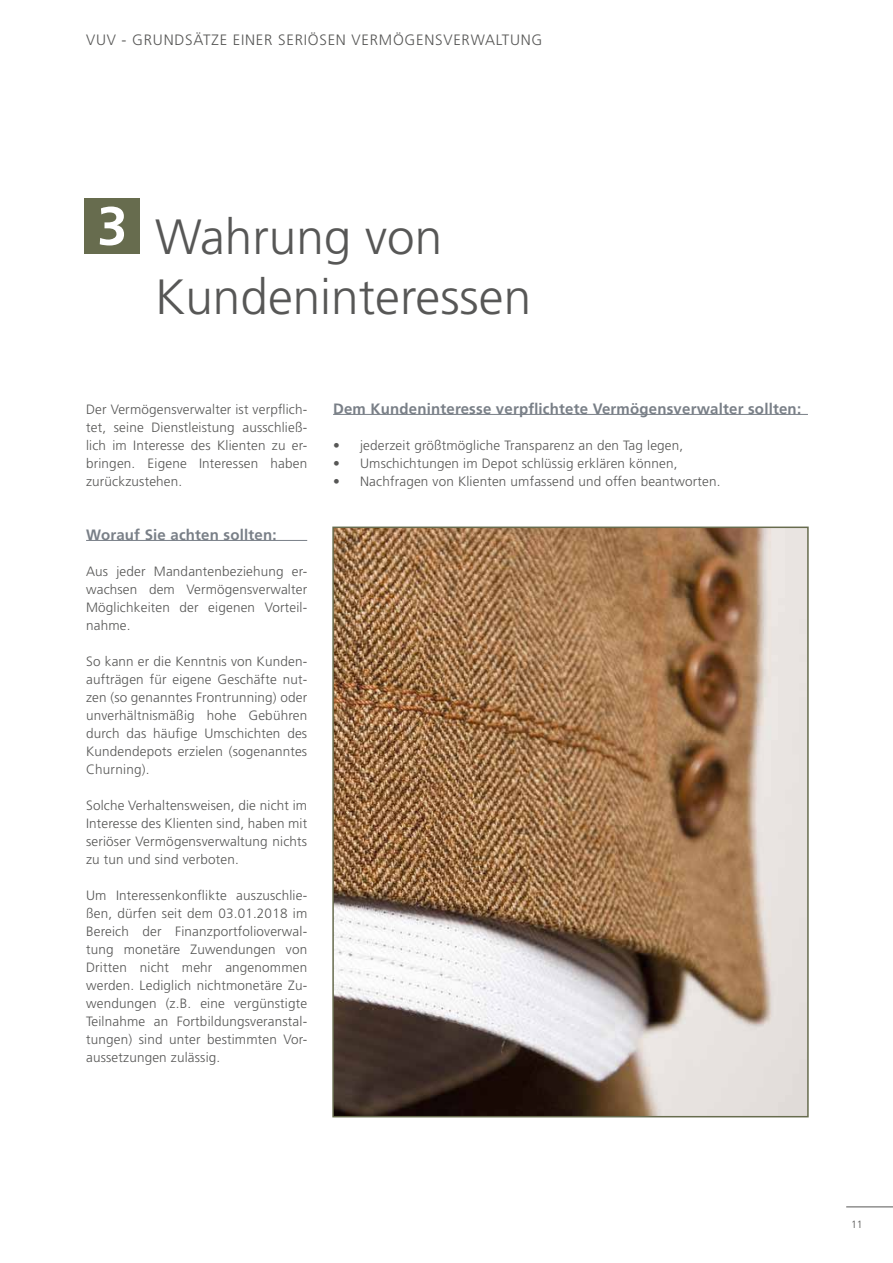
<style>
.page{position:relative;width:893px;height:1263px;background:#fff}
.page>*{position:absolute;margin:0;border:0;box-sizing:border-box;transform-origin:0 0}
.t1{font:700 54px "Frutiger LT Std";color:#fff}
.t2{font:300 49.5px/59.4px "Frutiger LT Std";color:#575756}
.t3{font:700 15px "Frutiger LT Std";letter-spacing:.015em;color:#797f87}
.t4{font:300 15px "Frutiger LT Std";letter-spacing:.05em;color:#575756}
.t5{font:300 13.5px/18px "Frutiger LT Std";letter-spacing:.015em;color:#575756;text-align:justify}
.t6{font:300 10.5px "Frutiger LT Std";color:#575756}
</style>
<div class="page">
<hr style="left:846px;top:1206px;width:47px;height:1px;background:#575756">
<hr style="left:86px;top:540px;width:221px;height:1px;background:#797f87">
<hr style="left:333px;top:414px;width:475px;height:1px;background:#797f87">
<img style="left:335px;top:529px;width:471px;height:585px">
<div style="left:332px;top:526px;width:477px;height:591px;border:2px solid #676c4e"></div>
<div style="left:84px;top:198px;width:56px;height:55px;background:#676c4e"></div>
<p class="t4" style="left:86px;top:32px;width:458px">VUV - GRUNDSÄTZE EINER SERIÖSEN VERMÖGENSVERWALTUNG</p>
<h1 class="t1" style="left:97px;top:194px;width:32px">3</h1>
<h2 class="t2" style="left:155px;top:208px;width:377px">Wahrung von<br>Kundeninteressen</h2>
<p class="t5" style="left:86px;top:401px;width:223px">Der Vermögensverwalter ist verpflich&shy;tet, seine Dienstleistung ausschließ&shy;lich im Interesse des Klienten zu er&shy;bringen. Eigene Interessen haben zurückzustehen.</p>
<p class="t3" style="left:86px;top:526px;width:192px">Worauf Sie achten sollten:</p>
<p class="t5" style="left:86px;top:563px;width:223px">Aus jeder Mandantenbeziehung er&shy;wachsen dem Vermögensverwalter Möglichkeiten der eigenen Vorteil&shy;nahme.</p>
<p class="t5" style="left:86px;top:653px;width:223px">So kann er die Kenntnis von Kunden&shy;aufträgen für eigene Geschäfte nut&shy;zen (so genanntes Frontrunning) oder unverhältnismäßig hohe Gebühren durch das häufige Umschichten des Kundendepots erzielen (sogenanntes Churning).</p>
<p class="t5" style="left:86px;top:797px;width:223px">Solche Verhaltensweisen, die nicht im Interesse des Klienten sind, haben mit seriöser Vermögensverwaltung nichts zu tun und sind verboten.</p>
<p class="t5" style="left:86px;top:886px;width:223px">Um Interessenkonflikte auszuschlie&shy;ßen, dürfen seit dem 03.01.2018 im Bereich der Finanzportfolioverwal&shy;tung monetäre Zuwendungen von Dritten nicht mehr angenommen werden. Lediglich nichtmonetäre Zu&shy;wendungen (z.B. eine vergünstigte Teilnahme an Fortbildungsveranstal&shy;tungen) sind unter bestimmten Vor&shy;aussetzungen zulässig.</p>
<p class="t3" style="left:333px;top:400px;width:470px">Dem Kundeninteresse verpflichtete Vermögensverwalter sollten:</p>
<p class="t5" style="left:333px;top:437px;width:352px">• jederzeit größtmögliche Transparenz an den Tag legen,</p>
<p class="t5" style="left:333px;top:455px;width:346px">• Umschichtungen im Depot schlüssig erklären können,</p>
<p class="t5" style="left:333px;top:473px;width:389px">• Nachfragen von Klienten umfassend und offen beantworten.</p>
<p class="t6" style="left:851px;top:1219px;width:13px">11</p>
</div>
